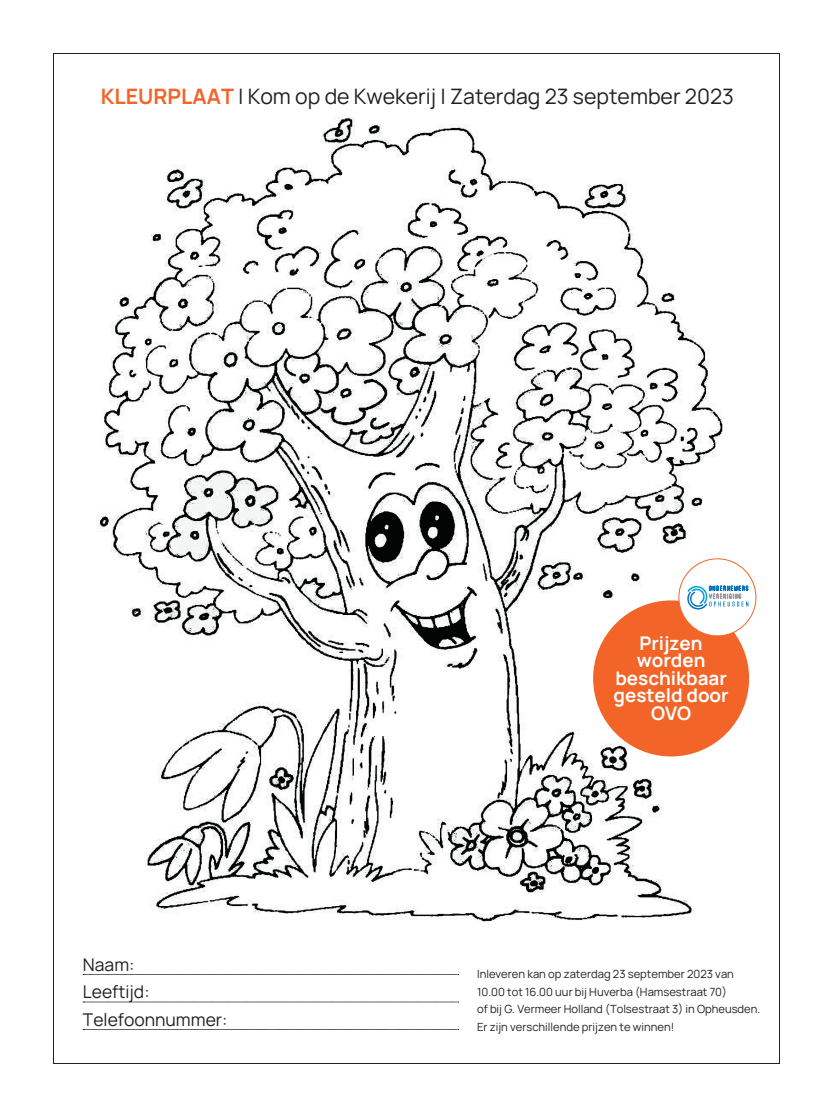
<style>
.page{position:relative;width:833px;height:1117px;background:#fff}
.page>*{position:absolute;margin:0;border:0;box-sizing:border-box;transform-origin:0 0}
.t1{font:21.25px "Manrope";color:#231f20}
.t2{font:700 18.75px/17.5px "Manrope";color:#fff;text-align:center}
.t3{font:17.5px/27.5px "Manrope";color:#231f20}
.t4{font:11.25px/17.5px "Manrope";color:#231f20}
.s1{font-weight:700;color:#f26428}
</style>
<div class="page">
<img style="left:82px;top:117px;width:675px;height:913px">
<svg style="left:83px;top:974px;width:376px;height:1px"></svg>
<svg style="left:83px;top:1001px;width:376px;height:1px"></svg>
<svg style="left:83px;top:1029px;width:376px;height:1px"></svg>
<div style="left:593px;top:600px;width:156px;height:156px;background:#f26428;border-radius:50%"></div>
<div style="left:679px;top:558px;width:77px;height:77px;background:#fff;border-radius:50%"></div>
<svg style="left:687px;top:585px;width:61px;height:24px"></svg>
<div style="left:678px;top:558px;width:78px;height:78px;border:1px solid #f26428;border-radius:50%"></div>
<h1 class="t1" style="left:101px;top:81px;width:634px"><span class="s1">KLEURPLAAT</span> | Kom op de Kwekerij | Zaterdag 23 september 2023</h1>
<h3 class="t3" style="left:83px;top:949px;width:146px">Naam:<br>Leeftijd:<br>Telefoonnummer:</h3>
<h2 class="t2" style="left:613px;top:633px;width:117px">Prijzen worden beschikbaar gesteld door<br>OVO</h2>
<p class="t4" style="left:477px;top:964px;width:285px">Inleveren kan op zaterdag 23 september 2023 van 10.00 tot 16.00 uur bij Huverba (Hamsestraat 70)<br>of bij G. Vermeer Holland (Tolsestraat 3) in Opheusden.<br>Er zijn verschillende prijzen te winnen!</p>
</div>
